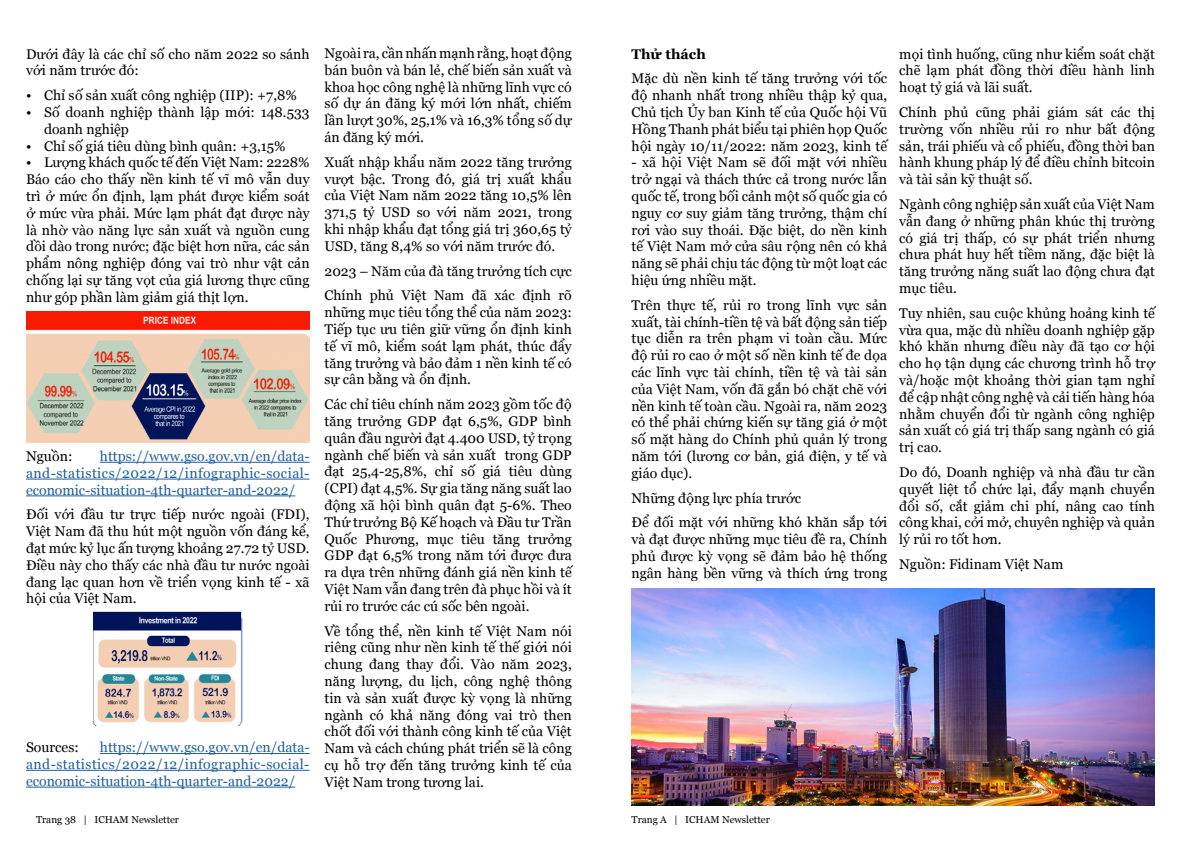
<style>
.page{position:relative;width:1191px;height:842px;background:#fff}
.page>*{position:absolute;margin:0;border:0;box-sizing:border-box;transform-origin:0 0}
.t1{font:14px/16.8px "Georgia";color:#000;text-align:justify}
.t2{font:14px/16.8px "Georgia";color:#215e9e;text-align:justify}
.t3{font:700 14px "Georgia";color:#000}
.t4{font:10px "Georgia";color:#000}
</style>
<div class="page">
<hr style="left:100px;top:462px;width:209px;height:1px;background:#215e9e">
<hr style="left:26px;top:479px;width:284px;height:1px;background:#215e9e">
<hr style="left:26px;top:495px;width:269px;height:1px;background:#215e9e">
<hr style="left:100px;top:753px;width:209px;height:1px;background:#215e9e">
<hr style="left:26px;top:770px;width:284px;height:1px;background:#215e9e">
<hr style="left:26px;top:787px;width:269px;height:1px;background:#215e9e">
<img style="left:26px;top:311px;width:283px;height:132px">
<img style="left:94px;top:611px;width:148px;height:115px">
<img style="left:631px;top:588px;width:524px;height:218px">
<p class="t1" style="left:26px;top:45px;width:285px">Dưới đây là các chỉ số cho năm 2022 so sánh với năm trước đó:</p>
<p class="t1" style="left:26px;top:86px;width:272px">• Chỉ số sản xuất công nghiệp (IIP): +7,8%</p>
<p class="t1" style="left:44px;top:103px;width:267px;text-indent:-18px">• Số doanh nghiệp thành lập mới: 148.533 doanh nghiệp</p>
<p class="t1" style="left:26px;top:137px;width:261px">• Chỉ số giá tiêu dùng bình quân: +3,15%</p>
<p class="t1" style="left:26px;top:154px;width:285px">• Lượng khách quốc tế đến Việt Nam: 2228% Báo cáo cho thấy nền kinh tế vĩ mô vẫn duy trì ở mức ổn định, lạm phát được kiểm soát ở mức vừa phải. Mức lạm phát đạt được này là nhờ vào năng lực sản xuất và nguồn cung dồi dào trong nước; đặc biệt hơn nữa, các sản phẩm nông nghiệp đóng vai trò như vật cản chống lại sự tăng vọt của giá lương thực cũng như góp phần làm giảm giá thịt lợn.</p>
<p class="t1" style="left:26px;top:447px;width:48px">Nguồn:</p>
<p class="t2" style="left:26px;top:447px;width:285px;text-indent:74px">https://www.gso.gov.vn/en/data&shy;and-statistics/2022/12/infographic-social&shy;economic-situation-4th-quarter-and-2022/</p>
<p class="t1" style="left:26px;top:506px;width:285px">Đối với đầu tư trực tiếp nước ngoài (FDI), Việt Nam đã thu hút một nguồn vốn đáng kể, đạt mức kỷ lục ấn tượng khoảng 27.72 tỷ USD.<br>Điều này cho thấy các nhà đầu tư nước ngoài đang lạc quan hơn về triển vọng kinh tế - xã hội của Việt Nam.</p>
<p class="t2" style="left:26px;top:738px;width:285px;text-indent:74px">https://www.gso.gov.vn/en/data&shy;and-statistics/2022/12/infographic-social&shy;economic-situation-4th-quarter-and-2022/</p>
<p class="t1" style="left:26px;top:738px;width:54px">Sources:</p>
<p class="t1" style="left:324px;top:44px;width:249px">Ngoài ra, cần nhấn mạnh rằng, hoạt động bán buôn và bán lẻ, chế biến sản xuất và khoa học công nghệ là những lĩnh vực có số dự án đăng ký mới lớn nhất, chiếm lần lượt 30%, 25,1% và 16,3% tổng số dự án đăng ký mới.</p>
<p class="t1" style="left:324px;top:153px;width:249px">Xuất nhập khẩu năm 2022 tăng trưởng vượt bậc. Trong đó, giá trị xuất khẩu của Việt Nam năm 2022 tăng 10,5% lên 371,5 tỷ USD so với năm 2021, trong khi nhập khẩu đạt tổng giá trị 360,65 tỷ USD, tăng 8,4% so với năm trước đó.</p>
<p class="t1" style="left:324px;top:258px;width:249px;line-height:24.8px">2023 – Năm của đà tăng trưởng tích cực<br>Chính phủ Việt Nam đã xác định rõ</p>
<p class="t1" style="left:324px;top:303px;width:249px">những mục tiêu tổng thể của năm 2023:<br>Tiếp tục ưu tiên giữ vững ổn định kinh tế vĩ mô, kiểm soát lạm phát, thúc đẩy tăng trưởng và bảo đảm 1 nền kinh tế có sự cân bằng và ổn định.</p>
<p class="t1" style="left:324px;top:395px;width:249px">Các chỉ tiêu chính năm 2023 gồm tốc độ tăng trưởng GDP đạt 6,5%, GDP bình quân đầu người đạt 4.400 USD, tỷ trọng ngành chế biến và sản xuất trong GDP đạt 25,4-25,8%, chỉ số giá tiêu dùng (CPI) đạt 4,5%. Sự gia tăng năng suất lao động xã hội bình quân đạt 5-6%. Theo Thứ trưởng Bộ Kế hoạch và Đầu tư Trần Quốc Phương, mục tiêu tăng trưởng GDP đạt 6,5% trong năm tới được đưa ra dựa trên những đánh giá nền kinh tế Việt Nam vẫn đang trên đà phục hồi và ít rủi ro trước các cú sốc bên ngoài.</p>
<p class="t1" style="left:324px;top:622px;width:249px">Về tổng thể, nền kinh tế Việt Nam nói riêng cũng như nền kinh tế thế giới nói chung đang thay đổi. Vào năm 2023, năng lượng, du lịch, công nghệ thông tin và sản xuất được kỳ vọng là những ngành có khả năng đóng vai trò then chốt đối với thành công kinh tế của Việt Nam và cách chúng phát triển sẽ là công cụ hỗ trợ đến tăng trưởng kinh tế của Việt Nam trong tương lai.</p>
<p class="t3" style="left:631px;top:43px;width:76px">Thử thách</p>
<p class="t1" style="left:631px;top:70px;width:257px">Mặc dù nền kinh tế tăng trưởng với tốc độ nhanh nhất trong nhiều thập kỷ qua, Chủ tịch Ủy ban Kinh tế của Quốc hội Vũ Hồng Thanh phát biểu tại phiên họp Quốc hội ngày 10/11/2022: năm 2023, kinh tế</p>
<p class="t1" style="left:631px;top:154px;width:257px">- xã hội Việt Nam sẽ đối mặt với nhiều trở ngại và thách thức cả trong nước lẫn quốc tế, trong bối cảnh một số quốc gia có nguy cơ suy giảm tăng trưởng, thậm chí rơi vào suy thoái. Đặc biệt, do nền kinh tế Việt Nam mở cửa sâu rộng nên có khả năng sẽ phải chịu tác động từ một loạt các hiệu ứng nhiều mặt.</p>
<p class="t1" style="left:631px;top:296px;width:257px">Trên thực tế, rủi ro trong lĩnh vực sản xuất, tài chính-tiền tệ và bất động sản tiếp tục diễn ra trên phạm vi toàn cầu. Mức độ rủi ro cao ở một số nền kinh tế đe dọa các lĩnh vực tài chính, tiền tệ và tài sản của Việt Nam, vốn đã gắn bó chặt chẽ với nền kinh tế toàn cầu. Ngoài ra, năm 2023 có thể phải chứng kiến sự tăng giá ở một số mặt hàng do Chính phủ quản lý trong năm tới (lương cơ bản, giá điện, y tế và giáo dục).</p>
<p class="t1" style="left:631px;top:485px;width:257px;line-height:24.8px">Những động lực phía trước<br>Để đối mặt với những khó khăn sắp tới</p>
<p class="t1" style="left:631px;top:530px;width:257px">và đạt được những mục tiêu đề ra, Chính phủ được kỳ vọng sẽ đảm bảo hệ thống ngân hàng bền vững và thích ứng trong</p>
<p class="t4" style="left:36px;top:812px;width:145px">Trang 38 | ICHAM Newsletter</p>
<p class="t4" style="left:631px;top:812px;width:140px">Trang A | ICHAM Newsletter</p>
<p class="t1" style="left:899px;top:45px;width:257px">mọi tình huống, cũng như kiểm soát chặt chẽ lạm phát đồng thời điều hành linh hoạt tỷ giá và lãi suất.</p>
<p class="t1" style="left:899px;top:103px;width:257px">Chính phủ cũng phải giám sát các thị trường vốn nhiều rủi ro như bất động sản, trái phiếu và cổ phiếu, đồng thời ban hành khung pháp lý để điều chỉnh bitcoin và tài sản kỹ thuật số.</p>
<p class="t1" style="left:899px;top:195px;width:257px">Ngành công nghiệp sản xuất của Việt Nam vẫn đang ở những phân khúc thị trường có giá trị thấp, có sự phát triển nhưng chưa phát huy hết tiềm năng, đặc biệt là tăng trưởng năng suất lao động chưa đạt mục tiêu.</p>
<p class="t1" style="left:899px;top:304px;width:257px">Tuy nhiên, sau cuộc khủng hoảng kinh tế vừa qua, mặc dù nhiều doanh nghiệp gặp khó khăn nhưng điều này đã tạo cơ hội cho họ tận dụng các chương trình hỗ trợ và/hoặc một khoảng thời gian tạm nghỉ để cập nhật công nghệ và cải tiến hàng hóa nhằm chuyển đổi từ ngành công nghiệp sản xuất có giá trị thấp sang ngành có giá trị cao.</p>
<p class="t1" style="left:899px;top:463px;width:257px">Do đó, Doanh nghiệp và nhà đầu tư cần quyết liệt tổ chức lại, đẩy mạnh chuyển đổi số, cắt giảm chi phí, nâng cao tính công khai, cởi mở, chuyên nghiệp và quản lý rủi ro tốt hơn.</p>
<p class="t1" style="left:899px;top:555px;width:166px">Nguồn: Fidinam Việt Nam</p>
</div>
